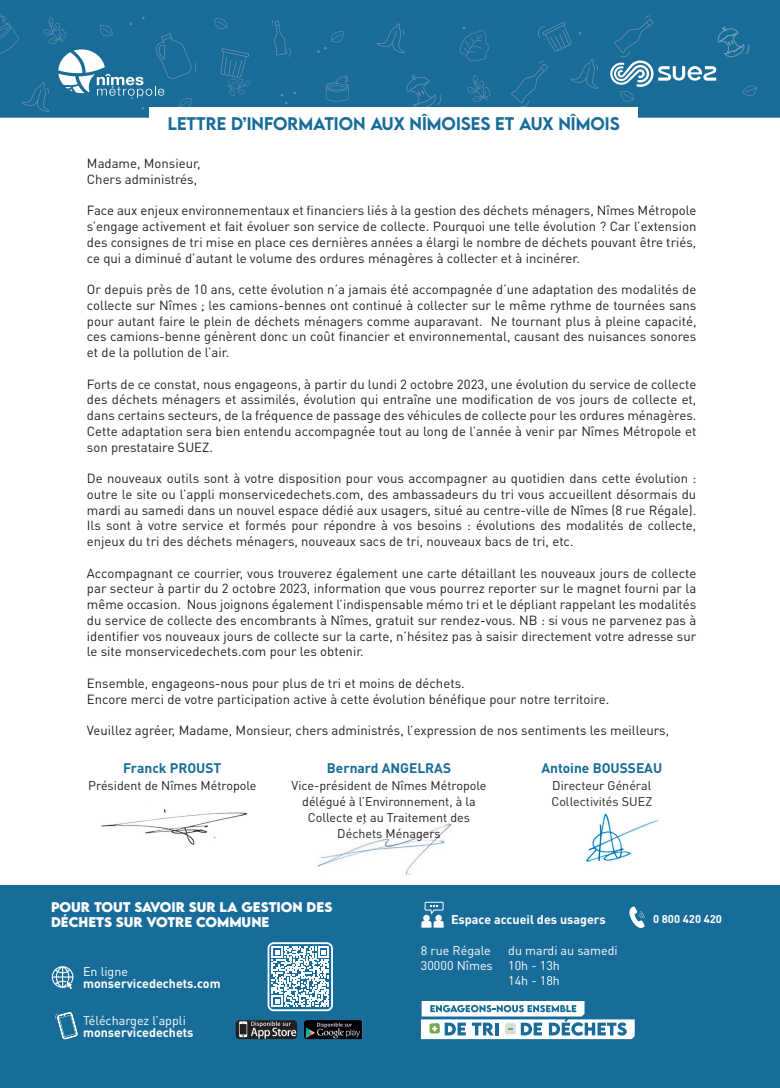
<style>
.page{position:relative;width:780px;height:1088px;background:#fff}
.page>*{position:absolute;margin:0;border:0;box-sizing:border-box;transform-origin:0 0}
.t1{font:500 16.25px "LEMONMILK";color:#186c99}
.t2{font:700 13.75px "DIN Pro";color:#196c98}
.t3{font:13.12px/15.8px "DIN Pro";color:#231f20;text-align:justify}
.t4{font:12.5px/16.2px "DIN Pro";color:#231f20;text-align:center}
.t5{font:12.5px/15px "DIN Pro";color:#fff}
.t6{font:700 12.5px "DIN Pro";color:#fff}
.t7{font:700 12.5px/15px "LEMONMILK";color:#fff}
.t8{font:12.5px/16.2px "DIN Pro";color:#000001}
.t9{font:700 11.25px "DIN Pro";color:#fff}
</style>
<div class="page">
<img style="left:101px;top:809px;width:147px;height:36px">
<div style="left:0;top:0;width:780px;height:118px;background:#196c98"></div>
<svg style="left:326px;top:75px;width:22px;height:27px"></svg>
<svg style="left:460px;top:27px;width:29px;height:34px"></svg>
<svg style="left:538px;top:22px;width:33px;height:30px"></svg>
<svg style="left:406px;top:75px;width:35px;height:33px"></svg>
<svg style="left:214px;top:18px;width:14px;height:11px"></svg>
<svg style="left:317px;top:31px;width:26px;height:22px"></svg>
<svg style="left:467px;top:75px;width:23px;height:27px"></svg>
<svg style="left:221px;top:48px;width:30px;height:48px"></svg>
<svg style="left:377px;top:23px;width:27px;height:30px"></svg>
<svg style="left:570px;top:59px;width:28px;height:30px"></svg>
<svg style="left:272px;top:20px;width:19px;height:37px"></svg>
<svg style="left:511px;top:61px;width:37px;height:46px"></svg>
<img style="left:317px;top:823px;width:135px;height:52px">
<img style="left:585px;top:813px;width:74px;height:49px">
<div style="left:150px;top:108px;width:488px;height:31px;background:#fff"></div>
<div style="left:0;top:886px;width:780px;height:202px;background:#186c99"></div>
<svg style="left:267px;top:942px;width:66px;height:69px"></svg>
<img style="left:304px;top:1020px;width:58px;height:19px">
<svg style="left:235px;top:1020px;width:62px;height:19px"></svg>
<svg style="left:52px;top:966px;width:21px;height:23px"></svg>
<svg style="left:55px;top:1012px;width:23px;height:28px"></svg>
<svg style="left:421px;top:901px;width:22px;height:26px"></svg>
<svg style="left:629px;top:906px;width:15px;height:22px"></svg>
<svg style="left:421px;top:1001px;width:213px;height:38px"></svg>
<svg style="left:0;top:14px;width:196px;height:98px"></svg>
<svg style="left:610px;top:16px;width:147px;height:86px"></svg>
<p class="t1" style="left:168px;top:113px;width:453px">LETTRE D’INFORMATION AUX NÎMOISES ET AUX NÎMOIS</p>
<p class="t3" style="left:87px;top:155px;width:115px">Madame, Monsieur,<br>Chers administrés,</p>
<p class="t3" style="left:87px;top:202px;width:611px">Face aux enjeux environnementaux et financiers liés à la gestion des déchets ménagers, Nîmes Métropole s’engage activement et fait évoluer son service de collecte. Pourquoi une telle évolution ? Car l’extension des consignes de tri mise en place ces dernières années a élargi le nombre de déchets pouvant être triés, ce qui a diminué d’autant le volume des ordures ménagères à collecter et à incinérer.</p>
<p class="t3" style="left:87px;top:281px;width:611px">Or depuis près de 10 ans, cette évolution n’a jamais été accompagnée d’une adaptation des modalités de collecte sur Nîmes ; les camions-bennes ont continué à collecter sur le même rythme de tournées sans pour autant faire le plein de déchets ménagers comme auparavant. Ne tournant plus à pleine capacité, ces camions-benne génèrent donc un coût financier et environnemental, causant des nuisances sonores et de la pollution de l’air.</p>
<p class="t3" style="left:87px;top:375px;width:611px">Forts de ce constat, nous engageons, à partir du lundi 2 octobre 2023, une évolution du service de collecte des déchets ménagers et assimilés, évolution qui entraîne une modification de vos jours de collecte et, dans certains secteurs, de la fréquence de passage des véhicules de collecte pour les ordures ménagères.<br>Cette adaptation sera bien entendu accompagnée tout au long de l’année à venir par Nîmes Métropole et son prestataire SUEZ.</p>
<p class="t3" style="left:87px;top:470px;width:611px">De nouveaux outils sont à votre disposition pour vous accompagner au quotidien dans cette évolution : outre le site ou l’appli monservicedechets.com, des ambassadeurs du tri vous accueillent désormais du mardi au samedi dans un nouvel espace dédié aux usagers, situé au centre-ville de Nîmes (8 rue Régale).<br>Ils sont à votre service et formés pour répondre à vos besoins : évolutions des modalités de collecte, enjeux du tri des déchets ménagers, nouveaux sacs de tri, nouveaux bacs de tri, etc.</p>
<p class="t3" style="left:87px;top:564px;width:611px">Accompagnant ce courrier, vous trouverez également une carte détaillant les nouveaux jours de collecte par secteur à partir du 2 octobre 2023, information que vous pourrez reporter sur le magnet fourni par la même occasion. Nous joignons également l’indispensable mémo tri et le dépliant rappelant les modalités du service de collecte des encombrants à Nîmes, gratuit sur rendez-vous. NB : si vous ne parvenez pas à identifier vos nouveaux jours de collecte sur la carte, n’hésitez pas à saisir directement votre adresse sur le site monservicedechets.com pour les obtenir.</p>
<p class="t3" style="left:87px;top:675px;width:524px">Ensemble, engageons-nous pour plus de tri et moins de déchets.<br>Encore merci de votre participation active à cette évolution bénéfique pour notre territoire.</p>
<p class="t3" style="left:87px;top:722px;width:583px">Veuillez agréer, Madame, Monsieur, chers administrés, l’expression de nos sentiments les meilleurs,</p>
<p class="t2" style="left:123px;top:759px;width:100px">Franck PROUST</p>
<p class="t4" style="left:88px;top:777px;width:170px">Président de Nîmes Métropole</p>
<p class="t2" style="left:327px;top:759px;width:126px">Bernard ANGELRAS</p>
<p class="t4" style="left:291px;top:776px;width:196px">Vice-président de Nîmes Métropole délégué à l’Environnement, à la<br>Collecte et au Traitement des<br>Déchets Ménagers</p>
<p class="t2" style="left:541px;top:759px;width:122px">Antoine BOUSSEAU</p>
<p class="t8" style="left:551px;top:776px;width:102px">Directeur Général<br>Collectivités SUEZ</p>
<p class="t7" style="left:51px;top:900px;width:283px">POUR TOUT SAVOIR SUR LA GESTION DES<br>DÉCHETS SUR VOTRE COMMUNE</p>
<p class="t5" style="left:83px;top:963px;width:46px">En ligne</p>
<p class="t6" style="left:83px;top:975px;width:139px">monservicedechets.com</p>
<p class="t5" style="left:83px;top:1012px;width:104px">Téléchargez l’appli</p>
<p class="t6" style="left:83px;top:1024px;width:112px">monservicedechets</p>
<p class="t6" style="left:451px;top:911px;width:156px">Espace accueil des usagers</p>
<p class="t9" style="left:653px;top:911px;width:70px">0 800 420 420</p>
<p class="t5" style="left:421px;top:942px;width:73px">8 rue Régale<br>30000 Nîmes</p>
<p class="t5" style="left:508px;top:942px;width:111px">du mardi au samedi<br>10h - 13h<br>14h - 18h</p>
</div>
